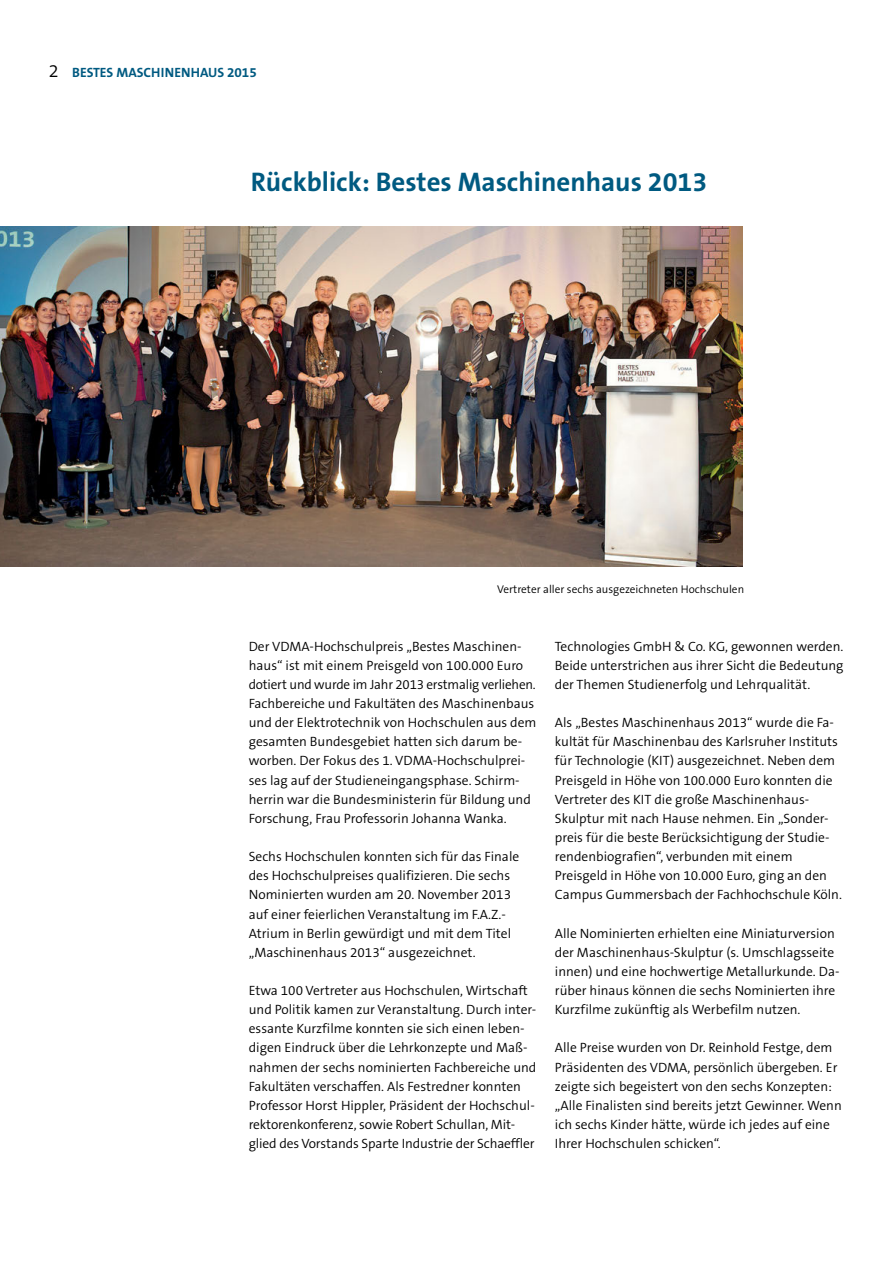
<style>
.page{position:relative;width:893px;height:1263px;background:#fff}
.page>*{position:absolute;margin:0;border:0;box-sizing:border-box;transform-origin:0 0}
.t1{font:700 27px "The Sans B7";color:#005a81}
.t2{font:300 13.5px/19.2px "The Sans B4";color:#000}
.t3{font:700 13.5px "The Sans B7";color:#005a81}
.t4{font:300 11.25px "The Sans B4";color:#000}
.s1{font-family:"The Sans B4";font-weight:300;font-size:18px;color:#000}
</style>
<div class="page">
<img style="left:0;top:226px;width:742px;height:340px">
<p class="t3" style="left:49px;top:65px;width:209px"><span class="s1">2</span> BESTES MASCHINENHAUS 2015</p>
<h1 class="t1" style="left:251px;top:168px;width:458px">Rückblick: Bestes Maschinenhaus 2013</h1>
<p class="t4" style="left:497px;top:584px;width:248px">Vertreter aller sechs ausgezeichneten Hochschulen</p>
<p class="t2" style="left:249px;top:637px;width:289px">Der VDMA-Hochschulpreis „Bestes Maschinen&shy;haus“ ist mit einem Preisgeld von 100.000 Euro dotiert und wurde im Jahr 2013 erstmalig verliehen.<br>Fachbereiche und Fakultäten des Maschinenbaus und der Elektrotechnik von Hochschulen aus dem gesamten Bundesgebiet hatten sich darum be&shy;worben. Der Fokus des 1. VDMA-Hochschulprei&shy;ses lag auf der Studieneingangsphase. Schirm&shy;herrin war die Bundesministerin für Bildung und Forschung, Frau Professorin Johanna Wanka.</p>
<p class="t2" style="left:249px;top:847px;width:272px">Sechs Hochschulen konnten sich für das Finale des Hochschulpreises qualifizieren. Die sechs Nominierten wurden am 20. November 2013 auf einer feierlichen Veranstaltung im F.A.Z.- Atrium in Berlin gewürdigt und mit dem Titel „Maschinenhaus 2013“ ausgezeichnet.</p>
<p class="t2" style="left:249px;top:981px;width:289px">Etwa 100 Vertreter aus Hochschulen, Wirtschaft und Politik kamen zur Veranstaltung. Durch inter&shy;essante Kurzfilme konnten sie sich einen leben&shy;digen Eindruck über die Lehrkonzepte und Maß&shy;nahmen der sechs nominierten Fachbereiche und Fakultäten verschaffen. Als Festredner konnten Professor Horst Hippler, Präsident der Hochschul&shy;rektorenkonferenz, sowie Robert Schullan, Mit&shy;glied des Vorstands Sparte Industrie der Schaeffler</p>
<p class="t2" style="left:555px;top:637px;width:290px;text-align:justify">Technologies GmbH &amp; Co. KG, gewonnen werden.<br>Beide unterstrichen aus ihrer Sicht die Bedeutung der Themen Studienerfolg und Lehrqualität.</p>
<p class="t2" style="left:555px;top:713px;width:289px">Als „Bestes Maschinenhaus 2013“ wurde die Fa&shy;kultät für Maschinenbau des Karlsruher Instituts für Technologie (KIT) ausgezeichnet. Neben dem Preisgeld in Höhe von 100.000 Euro konnten die Vertreter des KIT die große Maschinenhaus-Skulptur mit nach Hause nehmen. Ein „Sonder&shy;preis für die beste Berücksichtigung der Studie&shy;rendenbiografien“, verbunden mit einem Preisgeld in Höhe von 10.000 Euro, ging an den Campus Gummersbach der Fachhochschule Köln.</p>
<p class="t2" style="left:555px;top:924px;width:286px">Alle Nominierten erhielten eine Miniaturversion der Maschinenhaus-Skulptur (s. Umschlagsseite innen) und eine hochwertige Metallurkunde. Da&shy;rüber hinaus können die sechs Nominierten ihre Kurzfilme zukünftig als Werbefilm nutzen.</p>
<p class="t2" style="left:555px;top:1039px;width:288px">Alle Preise wurden von Dr. Reinhold Festge, dem Präsidenten des VDMA, persönlich übergeben. Er zeigte sich begeistert von den sechs Konzepten: „Alle Finalisten sind bereits jetzt Gewinner. Wenn ich sechs Kinder hätte, würde ich jedes auf eine Ihrer Hochschulen schicken“.</p>
</div>
